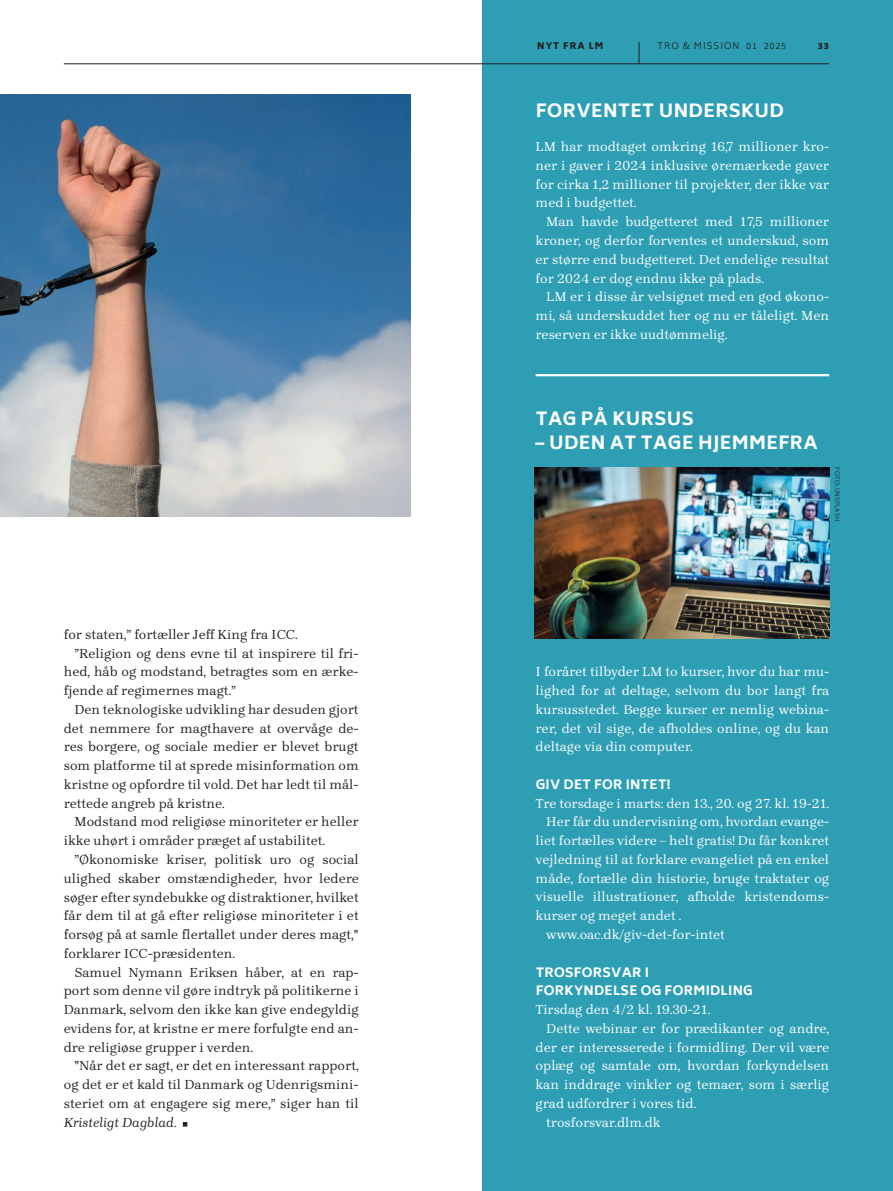
<style>
.page{position:relative;width:893px;height:1191px;background:#fff}
.page>*{position:absolute;margin:0;border:0;box-sizing:border-box;transform-origin:0 0}
.t1{font:800 18px "Biryani";letter-spacing:.02em;color:#fff}
.t2{font:13.5px/18.8px "Brygada 1918";color:#fff;text-align:justify}
.t3{font:13.5px "Brygada 1918";color:#231f20}
.t4{font:italic 13.5px "Brygada 1918";color:#231f20}
.t5{font:800 12.75px/18.8px "Biryani";letter-spacing:.02em;color:#fff}
.t6{font:300 9px "Biryani";letter-spacing:.11em;color:#231f20}
.t7{font:900 9px "Biryani";letter-spacing:.11em;color:#231f20}
.t8{font:300 6px "Biryani";letter-spacing:.02em;color:#231f20}
.s1{font-style:normal}
</style>
<div class="page">
<div style="left:482px;top:0;width:411px;height:1191px;background:#2d9eb4"></div>
<img style="left:0;top:95px;width:411px;height:421px">
<hr style="left:536px;top:374px;width:293px;height:2px;background:#fff">
<img style="left:535px;top:467px;width:294px;height:172px">
<svg style="left:183px;top:1122px;width:4px;height:4px"></svg>
<hr style="left:64px;top:64px;width:765px;height:1px;background:#231f20">
<svg style="left:639px;top:42px;width:1px;height:22px"></svg>
<p class="t3" style="left:64px;top:624px;width:235px">for staten,” fortæller Jeff King fra ICC.</p>
<p class="t3" style="left:74px;top:643px;width:286px">”Religion og dens evne til at inspirere til fri-</p>
<p class="t3" style="left:64px;top:662px;width:296px">hed, håb og modstand, betragtes som en ærke-</p>
<p class="t3" style="left:64px;top:681px;width:174px">fjende af regimernes magt.”</p>
<p class="t3" style="left:74px;top:699px;width:286px">Den teknologiske udvikling har desuden gjort</p>
<p class="t3" style="left:64px;top:718px;width:296px">det nemmere for magthavere at overvåge de-</p>
<p class="t3" style="left:64px;top:737px;width:296px">res borgere, og sociale medier er blevet brugt</p>
<p class="t3" style="left:64px;top:756px;width:296px">som platforme til at sprede misinformation om</p>
<p class="t3" style="left:64px;top:775px;width:296px">kristne og opfordre til vold. Det har ledt til mål-</p>
<p class="t3" style="left:64px;top:793px;width:162px">rettede angreb på kristne.</p>
<p class="t3" style="left:74px;top:812px;width:286px">Modstand mod religiøse minoriteter er heller</p>
<p class="t3" style="left:64px;top:831px;width:263px">ikke uhørt i områder præget af ustabilitet.</p>
<p class="t3" style="left:74px;top:850px;width:286px">”Økonomiske kriser, politisk uro og social</p>
<p class="t3" style="left:64px;top:868px;width:296px">ulighed skaber omstændigheder, hvor ledere</p>
<p class="t3" style="left:64px;top:887px;width:296px">søger efter syndebukke og distraktioner, hvilket</p>
<p class="t3" style="left:64px;top:906px;width:296px">får dem til at gå efter religiøse minoriteter i et</p>
<p class="t3" style="left:64px;top:925px;width:296px">forsøg på at samle flertallet under deres magt,"</p>
<p class="t3" style="left:64px;top:943px;width:173px">forklarer ICC-præsidenten.</p>
<p class="t3" style="left:74px;top:962px;width:286px">Samuel Nymann Eriksen håber, at en rap-</p>
<p class="t3" style="left:64px;top:981px;width:296px">port som denne vil gøre indtryk på politikerne i</p>
<p class="t3" style="left:64px;top:1000px;width:296px">Danmark, selvom den ikke kan give endegyldig</p>
<p class="t3" style="left:64px;top:1018px;width:296px">evidens for, at kristne er mere forfulgte end an-</p>
<p class="t3" style="left:64px;top:1037px;width:191px">dre religiøse grupper i verden.</p>
<p class="t3" style="left:74px;top:1056px;width:286px">"Når det er sagt, er det en interessant rapport,</p>
<p class="t3" style="left:64px;top:1075px;width:296px">og det er et kald til Danmark og Udenrigsmini-</p>
<p class="t3" style="left:64px;top:1093px;width:296px">steriet om at engagere sig mere,” siger han til</p>
<p class="t4" style="left:64px;top:1112px;width:114px">Kristeligt Dagblad<span class="s1">.</span></p>
<p class="t7" style="left:537px;top:41px;width:68px">NYT FRA LM</p>
<p class="t6" style="left:658px;top:41px;width:130px">TRO &amp; MISSION 01 2025</p>
<p class="t7" style="left:818px;top:41px;width:12px">33</p>
<h1 class="t1" style="left:536px;top:100px;width:250px">FORVENTET UNDERSKUD</h1>
<p class="t2" style="left:536px;top:138px;width:295px">LM har modtaget omkring 16,7 millioner kro&shy;ner i gaver i 2024 inklusive øremærkede gaver for cirka 1,2 millioner til projekter, der ikke var med i budgettet.</p>
<p class="t2" style="left:536px;top:213px;width:295px;text-indent:11px">Man havde budgetteret med 17,5 millioner kroner, og derfor forventes et underskud, som er større end budgetteret. Det endelige resultat for 2024 er dog endnu ikke på plads.</p>
<p class="t2" style="left:536px;top:288px;width:295px;text-indent:11px">LM er i disse år velsignet med en god økono&shy;mi, så underskuddet her og nu er tåleligt. Men reserven er ikke uudtømmelig.</p>
<h1 class="t1" style="left:536px;top:408px;width:159px">TAG PÅ KURSUS</h1>
<h1 class="t1" style="left:536px;top:432px;width:284px">– UDEN AT TAGE HJEMMEFRA</h1>
<p class="t8" style="left:841px;top:467px;width:55px;rotate:90deg">FOTO: UNSPLASH</p>
<p class="t2" style="left:536px;top:663px;width:295px">I foråret tilbyder LM to kurser, hvor du har mu&shy;lighed for at deltage, selvom du bor langt fra kursusstedet. Begge kurser er nemlig webina&shy;rer, det vil sige, de afholdes online, og du kan deltage via din computer.</p>
<p class="t5" style="left:536px;top:775px;width:136px">GIV DET FOR INTET!</p>
<p class="t2" style="left:536px;top:794px;width:295px">Tre torsdage i marts: den 13., 20. og 27. kl. 19-21.</p>
<p class="t2" style="left:546px;top:813px;width:284px">Her får du undervisning om, hvordan evange-</p>
<p class="t2" style="left:536px;top:831px;width:295px">liet fortælles videre – helt gratis! Du får konkret</p>
<p class="t2" style="left:536px;top:850px;width:295px">vejledning til at forklare evangeliet på en enkel</p>
<p class="t2" style="left:536px;top:869px;width:295px">måde, fortælle din historie, bruge traktater og</p>
<p class="t2" style="left:536px;top:888px;width:295px">visuelle illustrationer, afholde kristendoms-</p>
<p class="t2" style="left:536px;top:906px;width:147px">kurser og meget andet .</p>
<p class="t2" style="left:546px;top:925px;width:180px">www.oac.dk/giv-det-for-intet</p>
<p class="t5" style="left:536px;top:962px;width:219px">TROSFORSVAR I<br>FORKYNDELSE OG FORMIDLING</p>
<p class="t2" style="left:536px;top:1000px;width:176px">Tirsdag den 4/2 kl. 19.30-21.</p>
<p class="t2" style="left:546px;top:1019px;width:284px">Dette webinar er for prædikanter og andre,</p>
<p class="t2" style="left:536px;top:1038px;width:295px">der er interesserede i formidling. Der vil være</p>
<p class="t2" style="left:536px;top:1056px;width:295px">oplæg og samtale om, hvordan forkyndelsen</p>
<p class="t2" style="left:536px;top:1075px;width:295px">kan inddrage vinkler og temaer, som i særlig</p>
<p class="t2" style="left:536px;top:1094px;width:162px">grad udfordrer i vores tid.</p>
<p class="t2" style="left:546px;top:1113px;width:116px">trosforsvar.dlm.dk</p>
</div>
